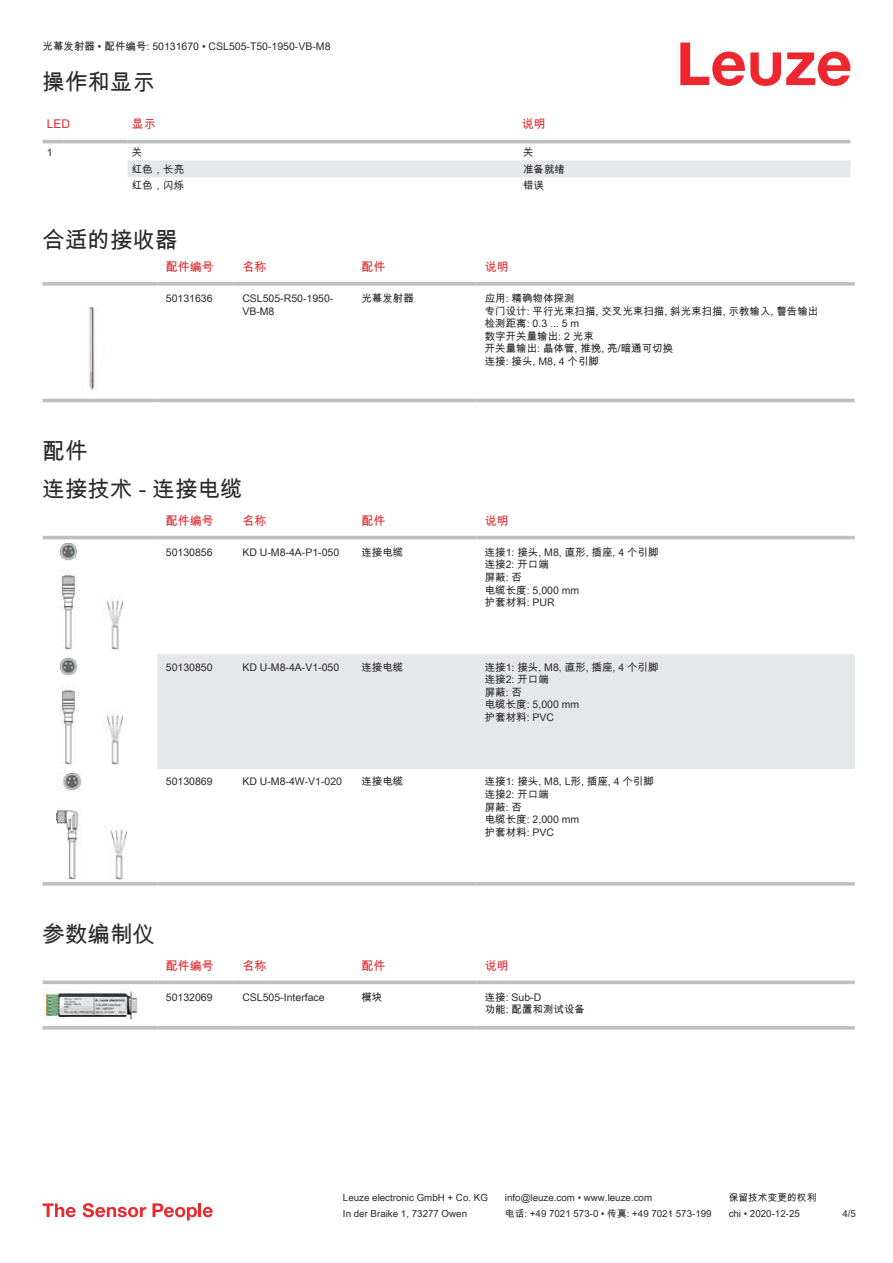
<style>
.page{position:relative;width:893px;height:1263px;background:#fff}
.page>*{position:absolute;margin:0;border:0;box-sizing:border-box;transform-origin:0 0}
.t1{font:22.5px/38.7px "Arial Unicode MS";color:#2b292a}
.t2{font:12px "Arial Unicode MS";color:#db2a30}
.t3{font:10.5px/12.6px "Arial Unicode MS";color:#2b292a}
.t4{font:9.75px "Arial Unicode MS";color:#2b292a}
</style>
<div class="page">
<svg style="left:680px;top:43px;width:170px;height:43px"></svg>
<svg style="left:43px;top:143px;width:807px;height:34px"></svg>
<div style="left:128px;top:160px;width:722px;height:17px;background:#e6e7e9"></div>
<hr style="left:43px;top:140px;width:21px;height:3px;background:#bdbfc1">
<hr style="left:64px;top:140px;width:64px;height:3px;background:#bdbfc1">
<hr style="left:128px;top:140px;width:391px;height:3px;background:#bdbfc1">
<hr style="left:519px;top:140px;width:331px;height:3px;background:#bdbfc1">
<div style="left:43px;top:398px;width:812px;height:5px;background:#eeefef"></div>
<svg style="left:43px;top:282px;width:114px;height:4px"></svg>
<svg style="left:157px;top:282px;width:77px;height:4px"></svg>
<svg style="left:234px;top:282px;width:119px;height:4px"></svg>
<svg style="left:353px;top:282px;width:123px;height:4px"></svg>
<svg style="left:476px;top:282px;width:379px;height:4px;background:#c3c5c7"></svg>
<hr style="left:43px;top:399px;width:114px;height:3px;background:#bdbfc1">
<hr style="left:157px;top:399px;width:77px;height:3px;background:#bdbfc1">
<hr style="left:234px;top:399px;width:119px;height:3px;background:#bdbfc1">
<hr style="left:353px;top:399px;width:123px;height:3px;background:#bdbfc1">
<hr style="left:476px;top:399px;width:379px;height:3px;background:#bdbfc1">
<img style="left:89px;top:306px;width:6px;height:85px">
<svg style="left:43px;top:535px;width:812px;height:345px"></svg>
<div style="left:157px;top:654px;width:698px;height:115px;background:#e6e7e9"></div>
<hr style="left:43px;top:536px;width:114px;height:3px;background:#bdbfc1">
<hr style="left:157px;top:536px;width:77px;height:3px;background:#bdbfc1">
<hr style="left:234px;top:536px;width:119px;height:3px;background:#bdbfc1">
<hr style="left:353px;top:536px;width:123px;height:3px;background:#bdbfc1">
<hr style="left:476px;top:536px;width:379px;height:3px;background:#bdbfc1">
<svg style="left:43px;top:882px;width:114px;height:4px"></svg>
<svg style="left:157px;top:882px;width:77px;height:4px"></svg>
<svg style="left:234px;top:882px;width:119px;height:4px"></svg>
<svg style="left:353px;top:882px;width:123px;height:4px"></svg>
<svg style="left:476px;top:882px;width:379px;height:4px;background:#c3c5c7"></svg>
<img style="left:60px;top:544px;width:63px;height:106px">
<img style="left:60px;top:658px;width:63px;height:107px">
<img style="left:56px;top:773px;width:70px;height:106px">
<svg style="left:43px;top:1029px;width:812px;height:1px"></svg>
<svg style="left:43px;top:980px;width:114px;height:4px"></svg>
<svg style="left:157px;top:980px;width:77px;height:4px"></svg>
<svg style="left:234px;top:980px;width:119px;height:4px"></svg>
<svg style="left:353px;top:980px;width:123px;height:4px"></svg>
<svg style="left:476px;top:980px;width:379px;height:4px;background:#c5c7c9"></svg>
<hr style="left:43px;top:1026px;width:114px;height:3px;background:#bdbfc1">
<hr style="left:157px;top:1026px;width:77px;height:3px;background:#bdbfc1">
<hr style="left:234px;top:1026px;width:119px;height:3px;background:#bdbfc1">
<hr style="left:353px;top:1026px;width:123px;height:3px;background:#bdbfc1">
<hr style="left:476px;top:1026px;width:379px;height:3px;background:#bdbfc1">
<img style="left:43px;top:988px;width:95px;height:32px">
<svg style="left:43px;top:1203px;width:33px;height:14px"></svg>
<svg style="left:83px;top:1203px;width:63px;height:14px"></svg>
<svg style="left:153px;top:1203px;width:44px;height:17px"></svg>
<hr style="left:198px;top:1203px;width:3px;height:14px;background:#ed272d">
<svg style="left:203px;top:1207px;width:10px;height:10px"></svg>
<p class="t3" style="left:43px;top:40px;width:290px">光幕发射器 • 配件编号: 50131670 • CSL505-T50-1950-VB-M8</p>
<h1 class="t1" style="left:43px;top:62px;width:114px">操作和显示</h1>
<p class="t2" style="left:47px;top:117px;width:25px">LED</p>
<p class="t2" style="left:132px;top:115px;width:25px">显示</p>
<p class="t2" style="left:522px;top:115px;width:25px">说明</p>
<p class="t3" style="left:47px;top:145px;width:7px">1</p>
<p class="t3" style="left:132px;top:145px;width:12px">关</p>
<p class="t3" style="left:523px;top:145px;width:12px">关</p>
<p class="t3" style="left:132px;top:162px;width:54px">红色，长亮</p>
<p class="t3" style="left:523px;top:162px;width:43px">准备就绪</p>
<p class="t3" style="left:132px;top:179px;width:54px">红色，闪烁</p>
<p class="t3" style="left:523px;top:179px;width:22px">错误</p>
<h1 class="t1" style="left:43px;top:220px;width:136px">合适的接收器</h1>
<p class="t2" style="left:166px;top:258px;width:49px">配件编号</p>
<p class="t2" style="left:242px;top:258px;width:25px">名称</p>
<p class="t2" style="left:361px;top:258px;width:25px">配件</p>
<p class="t2" style="left:485px;top:258px;width:25px">说明</p>
<p class="t3" style="left:166px;top:292px;width:48px">50131636</p>
<p class="t3" style="left:242px;top:292px;width:93px">CSL505-R50-1950-<br>VB-M8</p>
<p class="t3" style="left:361px;top:292px;width:54px">光幕发射器</p>
<p class="t3" style="left:485px;top:292px;width:335px">应用: 精确物体探测<br>专门设计: 平行光束扫描, 交叉光束扫描, 斜光束扫描, 示教输入, 警告输出检测距离: 0.3 ... 5 m<br>数字开关量输出: 2 光束<br>开关量输出: 晶体管, 推挽, 亮/暗通可切换<br>连接: 接头, M8, 4 个引脚</p>
<h1 class="t1" style="left:43px;top:431px;width:202px">配件<br>连接技术 - 连接电缆</h1>
<p class="t2" style="left:166px;top:512px;width:49px">配件编号</p>
<p class="t2" style="left:242px;top:512px;width:25px">名称</p>
<p class="t2" style="left:361px;top:512px;width:25px">配件</p>
<p class="t2" style="left:485px;top:512px;width:25px">说明</p>
<p class="t3" style="left:166px;top:546px;width:48px">50130856</p>
<p class="t3" style="left:242px;top:546px;width:98px">KD U-M8-4A-P1-050</p>
<p class="t3" style="left:361px;top:546px;width:43px">连接电缆</p>
<p class="t3" style="left:485px;top:546px;width:175px">连接1: 接头, M8, 直形, 插座, 4 个引脚连接2: 开口端<br>屏蔽: 否<br>电缆长度: 5,000 mm<br>护套材料: PUR</p>
<p class="t3" style="left:166px;top:660px;width:48px">50130850</p>
<p class="t3" style="left:242px;top:660px;width:98px">KD U-M8-4A-V1-050</p>
<p class="t3" style="left:361px;top:660px;width:43px">连接电缆</p>
<p class="t3" style="left:485px;top:660px;width:175px">连接1: 接头, M8, 直形, 插座, 4 个引脚连接2: 开口端<br>屏蔽: 否<br>电缆长度: 5,000 mm<br>护套材料: PVC</p>
<p class="t3" style="left:166px;top:775px;width:48px">50130869</p>
<p class="t3" style="left:242px;top:775px;width:101px">KD U-M8-4W-V1-020</p>
<p class="t3" style="left:361px;top:775px;width:43px">连接电缆</p>
<p class="t3" style="left:485px;top:775px;width:171px">连接1: 接头, M8, L形, 插座, 4 个引脚连接2: 开口端<br>屏蔽: 否<br>电缆长度: 2,000 mm<br>护套材料: PVC</p>
<h1 class="t1" style="left:43px;top:914px;width:114px">参数编制仪</h1>
<p class="t2" style="left:166px;top:957px;width:49px">配件编号</p>
<p class="t2" style="left:242px;top:957px;width:25px">名称</p>
<p class="t2" style="left:361px;top:957px;width:25px">配件</p>
<p class="t2" style="left:485px;top:957px;width:25px">说明</p>
<p class="t3" style="left:166px;top:990px;width:48px">50132069</p>
<p class="t3" style="left:242px;top:990px;width:84px">CSL505-Interface</p>
<p class="t3" style="left:361px;top:990px;width:22px">模块</p>
<p class="t3" style="left:485px;top:990px;width:102px">连接: Sub-D<br>功能: 配置和测试设备</p>
<p class="t4" style="left:343px;top:1191px;width:146px">Leuze electronic GmbH + Co. KG</p>
<p class="t4" style="left:505px;top:1191px;width:149px">info@leuze.com • www.leuze.com</p>
<p class="t4" style="left:729px;top:1191px;width:89px">保留技术变更的权利</p>
<p class="t4" style="left:343px;top:1206px;width:126px">In der Braike 1, 73277 Owen</p>
<p class="t4" style="left:505px;top:1206px;width:208px">电话: +49 7021 573-0 • 传真: +49 7021 573-199</p>
<p class="t4" style="left:729px;top:1206px;width:73px">chi • 2020-12-25</p>
<p class="t4" style="left:842px;top:1206px;width:15px">4 /5</p>
</div>
